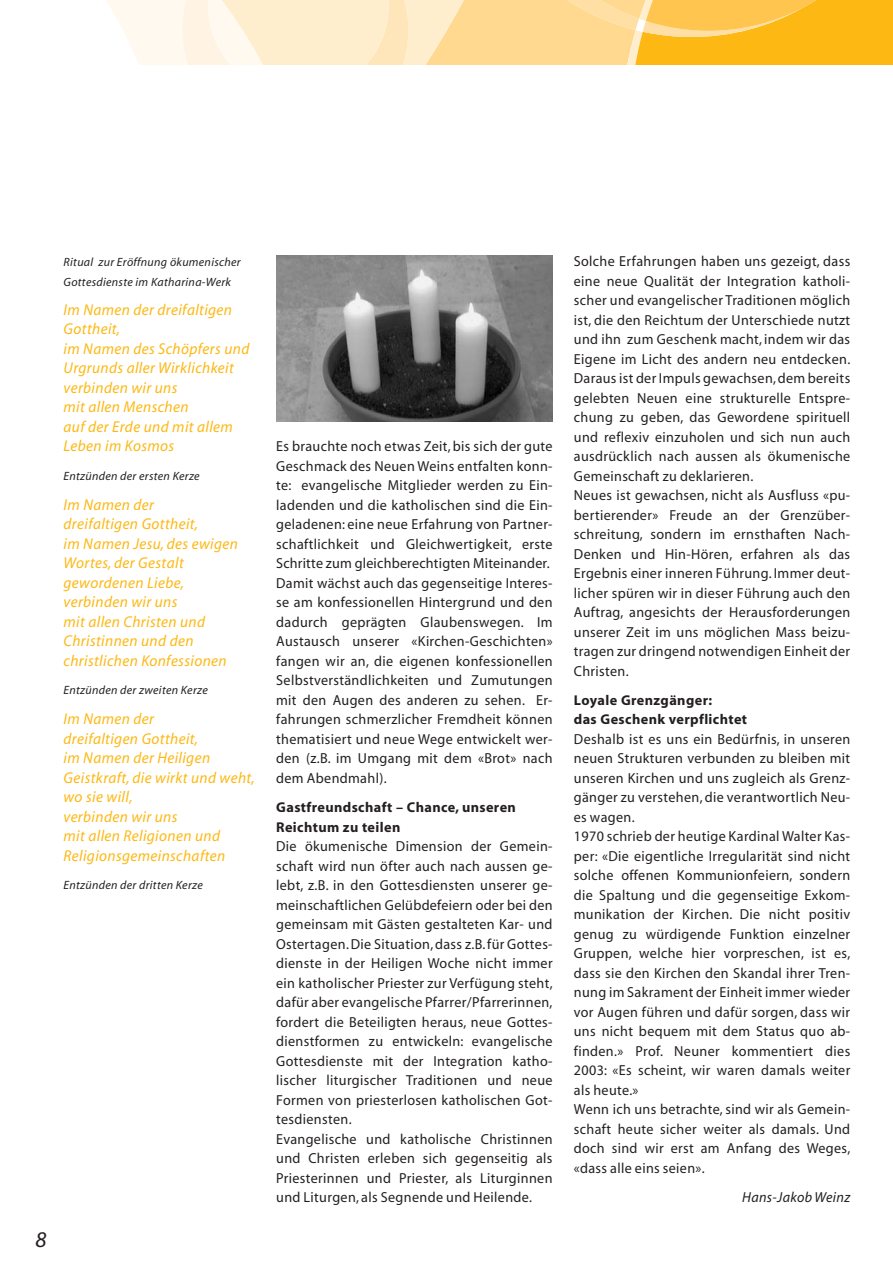
<style>
.page{position:relative;width:893px;height:1263px;background:#fff}
.page>*{position:absolute;margin:0;border:0;box-sizing:border-box;transform-origin:0 0}
.t1{font:italic 22.5px "Myriad";color:#231f20}
.t2{font:italic 15.75px/19.5px "Myriad";letter-spacing:.025em;color:#fdb813}
.t3{font:14.55px/19.5px "Myriad";letter-spacing:.025em;color:#231f20}
.t4{font:italic 14.55px "Myriad";letter-spacing:.025em;color:#231f20}
.t5{font:700 14.25px/19.5px "Myriad";letter-spacing:.025em;color:#231f20}
.t6{font:italic 12px/19.5px "Myriad";letter-spacing:.025em;color:#231f20}
</style>
<div class="page">
<svg style="left:106px;top:0;width:787px;height:64px;background:#fedb90"></svg>
<img style="left:276px;top:256px;width:277px;height:166px">
<p class="t6" style="left:64px;top:254px;width:179px">Ritual zur Eröffnung ökumenischer<br>Gottesdienste im Katharina-Werk</p>
<p class="t2" style="left:64px;top:301px;width:187px">Im Namen der dreifaltigen<br>Gottheit,<br>im Namen des Schöpfers und<br>Urgrunds aller Wirklichkeit verbinden wir uns<br>mit allen Menschen<br>auf der Erde und mit allem<br>Leben im Kosmos</p>
<p class="t6" style="left:64px;top:467px;width:138px">Entzünden der ersten Kerze</p>
<p class="t2" style="left:64px;top:496px;width:176px">Im Namen der<br>dreifaltigen Gottheit,<br>im Namen Jesu, des ewigen<br>Wortes, der Gestalt gewordenen Liebe, verbinden wir uns<br>mit allen Christen und<br>Christinnen und den christlichen Konfessionen</p>
<p class="t6" style="left:64px;top:681px;width:146px">Entzünden der zweiten Kerze</p>
<p class="t2" style="left:64px;top:710px;width:193px">Im Namen der<br>dreifaltigen Gottheit,<br>im Namen der Heiligen<br>Geistkraft, die wirkt und weht, wo sie will,<br>verbinden wir uns<br>mit allen Religionen und<br>Religionsgemeinschaften</p>
<p class="t6" style="left:64px;top:876px;width:141px">Entzünden der dritten Kerze</p>
<h1 class="t1" style="left:35px;top:1231px;width:13px">8</h1>
<p class="t3" style="left:276px;top:438px;width:278px">Es brauchte noch etwas Zeit, bis sich der gute Geschmack des Neuen Weins entfalten konn&shy;te: evangelische Mitglieder werden zu Ein&shy;ladenden und die katholischen sind die Ein&shy;geladenen: eine neue Erfahrung von Partner&shy;schaftlichkeit und Gleichwertigkeit, erste Schritte zum gleichberechtigten Miteinander.<br>Damit wächst auch das gegenseitige Interes&shy;se am konfessionellen Hintergrund und den dadurch geprägten Glaubenswegen. Im Austausch unserer «Kirchen-Geschichten» fangen wir an, die eigenen konfessionellen Selbstverständlichkeiten und Zumutungen mit den Augen des anderen zu sehen. Er&shy;fahrungen schmerzlicher Fremdheit können thematisiert und neue Wege entwickelt wer&shy;den (z.B. im Umgang mit dem «Brot» nach dem Abendmahl).</p>
<p class="t5" style="left:276px;top:799px;width:241px">Gastfreundschaft – Chance, unseren<br>Reichtum zu teilen</p>
<p class="t3" style="left:276px;top:838px;width:278px">Die ökumenische Dimension der Gemein&shy;schaft wird nun öfter auch nach aussen ge&shy;lebt, z.B. in den Gottesdiensten unserer ge&shy;meinschaftlichen Gelübdefeiern oder bei den gemeinsam mit Gästen gestalteten Kar- und Ostertagen.Die Situation,dass z.B.für Gottes&shy;dienste in der Heiligen Woche nicht immer ein katholischer Priester zur Verfügung steht, dafür aber evangelische Pfarrer/Pfarrerinnen, fordert die Beteiligten heraus, neue Gottes&shy;dienstformen zu entwickeln: evangelische Gottesdienste mit der Integration katho&shy;lischer liturgischer Traditionen und neue Formen von priesterlosen katholischen Got&shy;tesdiensten.<br>Evangelische und katholische Christinnen und Christen erleben sich gegenseitig als Priesterinnen und Priester, als Liturginnen und Liturgen, als Segnende und Heilende.</p>
<p class="t3" style="left:574px;top:253px;width:278px">Solche Erfahrungen haben uns gezeigt, dass eine neue Qualität der Integration katholi&shy;scher und evangelischer Traditionen möglich ist, die den Reichtum der Unterschiede nutzt und ihn zum Geschenk macht, indem wir das Eigene im Licht des andern neu entdecken.<br>Daraus ist der Impuls gewachsen,dem bereits gelebten Neuen eine strukturelle Entspre&shy;chung zu geben, das Gewordene spirituell und reflexiv einzuholen und sich nun auch ausdrücklich nach aussen als ökumenische Gemeinschaft zu deklarieren.<br>Neues ist gewachsen, nicht als Ausfluss «pu&shy;bertierender» Freude an der Grenzüber&shy;schreitung, sondern im ernsthaften Nach-Denken und Hin-Hören, erfahren als das Ergebnis einer inneren Führung. Immer deut&shy;licher spüren wir in dieser Führung auch den Auftrag, angesichts der Herausforderungen unserer Zeit im uns möglichen Mass beizu&shy;tragen zur dringend notwendigen Einheit der Christen.</p>
<p class="t5" style="left:574px;top:691px;width:175px">Loyale Grenzgänger:<br>das Geschenk verpflichtet</p>
<p class="t3" style="left:574px;top:730px;width:278px">Deshalb ist es uns ein Bedürfnis, in unseren neuen Strukturen verbunden zu bleiben mit unseren Kirchen und uns zugleich als Grenz&shy;gänger zu verstehen, die verantwortlich Neu&shy;es wagen.<br>1970 schrieb der heutige Kardinal Walter Kas&shy;per: «Die eigentliche Irregularität sind nicht solche offenen Kommunionfeiern, sondern die Spaltung und die gegenseitige Exkom&shy;munikation der Kirchen. Die nicht positiv genug zu würdigende Funktion einzelner Gruppen, welche hier vorpreschen, ist es, dass sie den Kirchen den Skandal ihrer Tren&shy;nung im Sakrament der Einheit immer wieder vor Augen führen und dafür sorgen, dass wir uns nicht bequem mit dem Status quo ab&shy;finden.» Prof. Neuner kommentiert dies 2003: «Es scheint, wir waren damals weiter als heute.»<br>Wenn ich uns betrachte, sind wir als Gemein&shy;schaft heute sicher weiter als damals. Und doch sind wir erst am Anfang des Weges, «dass alle eins seien».</p>
<p class="t4" style="left:742px;top:1192px;width:110px">Hans-Jakob Weinz</p>
</div>
